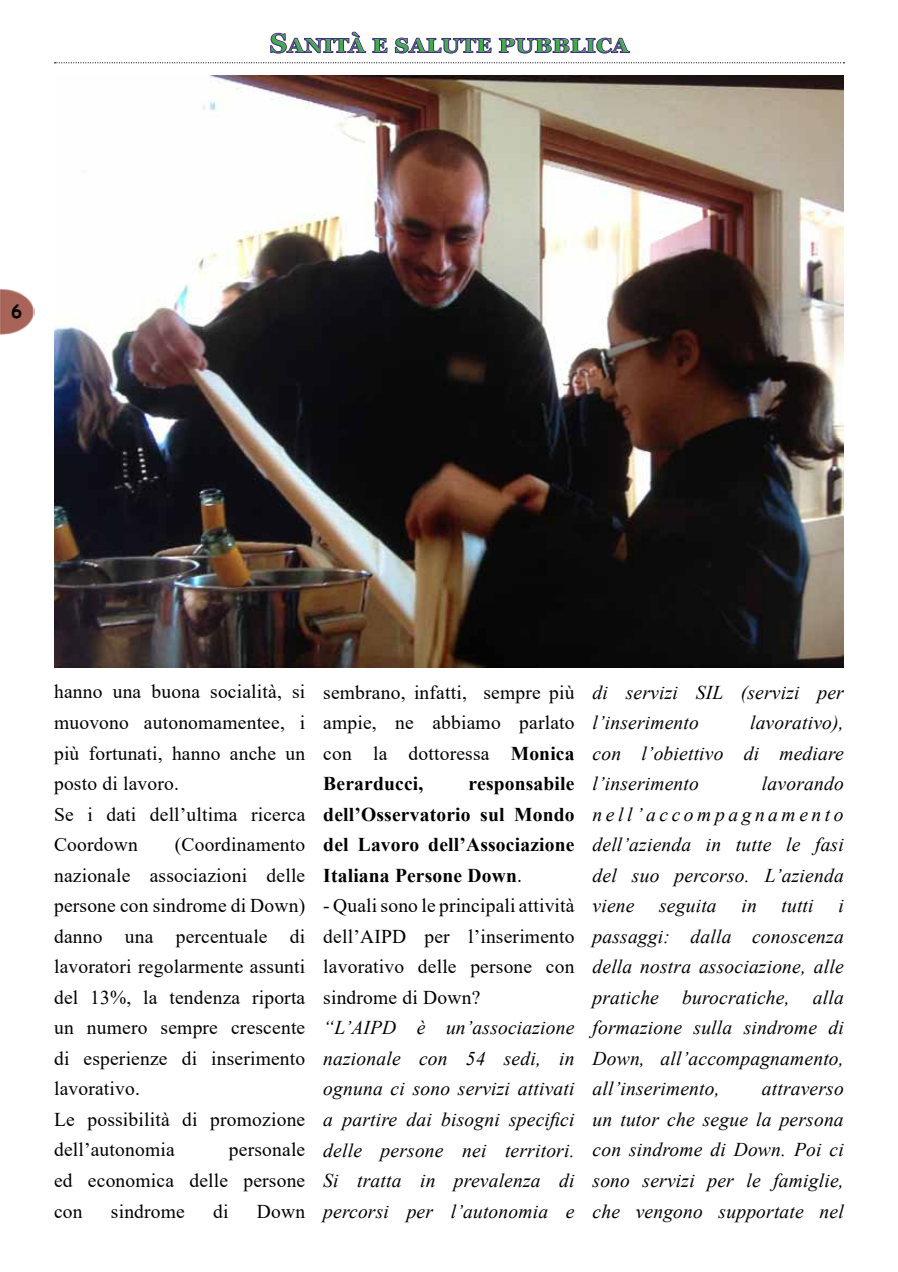
<style>
.page{position:relative;width:898px;height:1272px;background:#fff}
.page>*{position:absolute;margin:0;border:0;box-sizing:border-box;transform-origin:0 0}
.t1{font:700 27px "Georgia";letter-spacing:.005em;color:#41ad49}
.t2{font:italic 19.5px/30.5px "Times New Roman";letter-spacing:.01em;color:#000;text-align:justify}
.t3{font:19.5px/30.5px "Times New Roman";letter-spacing:.01em;color:#000;text-align:justify}
.t4{font:700 19.5px/30.5px "Times New Roman";letter-spacing:.01em;color:#000;text-align:justify}
.t5{font:700 18px "Comic Sans MS";color:#000}
.s1{font-weight:700}
.s2{font-weight:400}
</style>
<div class="page">
<img style="left:0;top:289px;width:34px;height:46px">
<svg style="left:55px;top:62px;width:789px;height:1px"></svg>
<svg style="left:270px;top:31px;width:96px;height:23px"></svg>
<svg style="left:372px;top:38px;width:16px;height:15px"></svg>
<svg style="left:394px;top:37px;width:98px;height:17px"></svg>
<svg style="left:498px;top:37px;width:132px;height:17px"></svg>
<img style="left:54px;top:75px;width:789px;height:592px">
<p class="t5" style="left:11px;top:298px;width:12px">6</p>
<h1 class="t1" style="left:270px;top:26px;width:359px">Sanità e salute pubblica</h1>
<p class="t3" style="left:54px;top:676px;width:253px;text-align:left">hanno una buona socialità, si muovono autonomamentee, i più fortunati, hanno anche un posto di lavoro.<br>Se i dati dell’ultima ricerca<br>Coordown</p>
<p class="t3" style="left:54px;top:828px;width:253px;text-align:left;text-indent:121px">(Coordinamento nazionale associazioni delle persone con sindrome di Down) danno una percentuale di lavoratori regolarmente assunti del 13%, la tendenza riporta un numero sempre crescente di esperienze di inserimento lavorativo.<br>Le possibilità di promozione dell’autonomia</p>
<p class="t3" style="left:54px;top:1133px;width:253px;text-indent:175px">personale ed economica delle persone con</p>
<p class="t3" style="left:111px;top:1195px;width:75px">sindrome</p>
<p class="t3" style="left:213px;top:1195px;width:17px">di</p>
<p class="t3" style="left:257px;top:1195px;width:50px">Down</p>
<p class="t3" style="left:323px;top:676px;width:253px">sembrano, infatti, sempre più ampie, ne abbiamo parlato con la dottoressa <span class="s1">Monica Berarducci,</span></p>
<p class="t4" style="left:323px;top:767px;width:253px;text-indent:145px">responsabile dell’Osservatorio sul Mondo del Lavoro dell’Associazione Italiana Persone Down<span class="s2">.</span></p>
<p class="t3" style="left:323px;top:889px;width:253px">- Quali sono le principali attività dell’AIPD per l’inserimento lavorativo delle persone con sindrome di Down?</p>
<p class="t2" style="left:323px;top:1012px;width:253px">“L’AIPD è un’associazione nazionale con 54 sedi, in ognuna ci sono servizi attivati a partire dai bisogni specifici delle persone nei territori.<br>Si tratta in prevalenza di percorsi per l’autonomia e</p>
<p class="t2" style="left:592px;top:676px;width:253px">di servizi SIL (servizi per l’inserimento</p>
<p class="t2" style="left:592px;top:707px;width:253px;text-indent:157px">lavorativo), con l’obiettivo di mediare l’inserimento</p>
<p class="t2" style="left:592px;top:767px;width:253px;text-indent:169px">lavorando nell’accompagnamento dell’azienda in tutte le fasi del suo percorso. L’azienda viene</p>
<p class="t2" style="left:592px;top:889px;width:253px;text-indent:246px">i passaggi: dalla conoscenza della nostra associazione, alle pratiche burocratiche, alla formazione sulla sindrome di Down, all’accompagnamento, all’inserimento,</p>
<p class="t2" style="left:659px;top:889px;width:59px">seguita</p>
<p class="t2" style="left:741px;top:889px;width:17px">in</p>
<p class="t2" style="left:781px;top:889px;width:34px">tutti</p>
<p class="t2" style="left:592px;top:1073px;width:253px;text-indent:169px">attraverso un tutor che segue la persona con sindrome di Down. Poi ci sono servizi per le famiglie, che vengono supportate nel</p>
</div>
